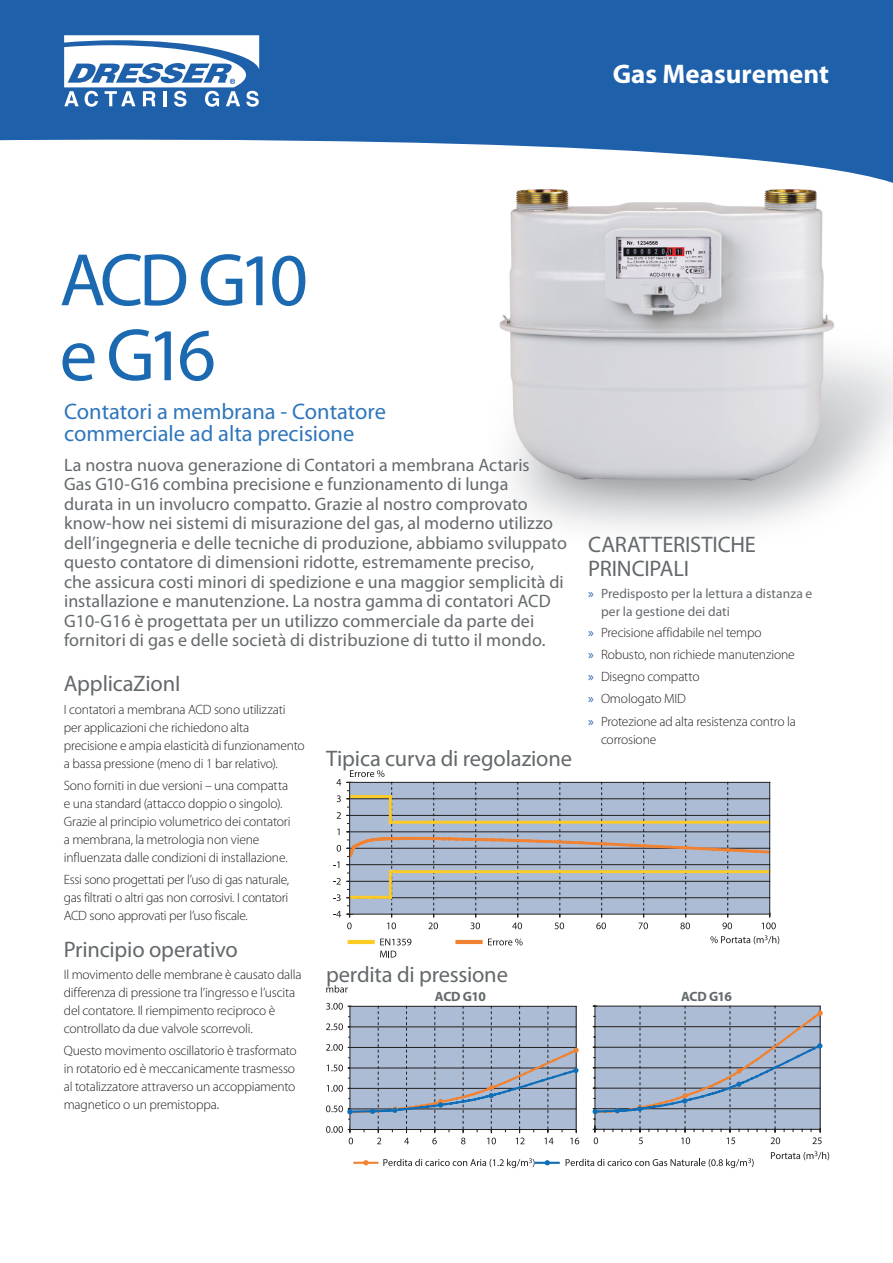
<style>
.page{position:relative;width:893px;height:1263px;background:#fff}
.page>*{position:absolute;margin:0;border:0;box-sizing:border-box;transform-origin:0 0}
.Headline_50_50{font:75px "Myriad Pro";letter-spacing:-.1em;color:#1a69b1}
.Body_Copy_smaller{font:700 27px "Myriad Pro";color:#fff}
.Section_Title{font:22.5px/24px "Myriad Pro";letter-spacing:-.01em;color:#64696c}
.Subhead{font:22.5px/22.5px "Myriad Pro";color:#3076bc}
.Introduction_Copy{font:18px/19.5px "Myriad Pro";letter-spacing:.005em;color:#64696c}
.Body_Copy_9_12{font:300 13.5px/18px "Myriad Pro";letter-spacing:-.015em;color:#231f20}
.Normal_e{font:300 13.5px/18px "Myriad Pro";letter-spacing:-.02em;color:#231f20;text-align:justify}
.t1{font:13.5px/18px "Myriad Pro";letter-spacing:.005em;color:#64696c}
.Section_Subhead{font:700 13.5px "Myriad Pro";letter-spacing:-.035em;color:#64696c}
.s1{font-weight:400;color:#64696c}
.s2{color:#1f60ab}
.s3{font-weight:400;color:#1f60ab}
</style>
<div class="page">
<img style="left:499px;top:189px;width:394px;height:340px">
<svg style="left:771px;top:1151px;width:58px;height:9px"></svg>
<svg style="left:326px;top:985px;width:22px;height:7px"></svg>
<svg style="left:383px;top:1158px;width:152px;height:10px"></svg>
<svg style="left:545px;top:1160px;width:5px;height:5px"></svg>
<hr style="left:536px;top:1162px;width:23px;height:2px;background:#0f6eb8">
<svg style="left:566px;top:1158px;width:188px;height:10px"></svg>
<hr style="left:354px;top:1162px;width:23px;height:2px;background:#f18231">
<svg style="left:363px;top:1160px;width:5px;height:5px"></svg>
<svg style="left:592px;top:1006px;width:231px;height:138px;background:#acb9cc"></svg>
<svg style="left:326px;top:1003px;width:253px;height:141px"></svg>
<svg style="left:710px;top:935px;width:69px;height:9px"></svg>
<svg style="left:333px;top:911px;width:8px;height:6px"></svg>
<svg style="left:333px;top:894px;width:8px;height:7px"></svg>
<svg style="left:333px;top:878px;width:8px;height:6px"></svg>
<svg style="left:333px;top:861px;width:6px;height:7px"></svg>
<svg style="left:337px;top:845px;width:4px;height:7px"></svg>
<svg style="left:337px;top:828px;width:3px;height:7px"></svg>
<svg style="left:337px;top:812px;width:4px;height:7px"></svg>
<svg style="left:337px;top:795px;width:4px;height:7px"></svg>
<svg style="left:336px;top:779px;width:5px;height:7px"></svg>
<hr style="left:350px;top:940px;width:23px;height:4px;background:#fccb24">
<svg style="left:380px;top:938px;width:31px;height:19px"></svg>
<hr style="left:457px;top:940px;width:23px;height:4px;background:#f18231">
<svg style="left:488px;top:938px;width:35px;height:7px"></svg>
<svg style="left:347px;top:770px;width:429px;height:159px"></svg>
<hr style="left:349px;top:782px;width:1px;height:132px;background:#231f20">
<hr style="left:769px;top:782px;width:1px;height:132px;background:#231f20">
<svg style="left:0;top:0;width:893px;height:183px;fill:#1f60ab"></svg>
<svg style="left:64px;top:35px;width:195px;height:72px"></svg>
<p class="Body_Copy_smaller" style="left:613px;top:57px;width:218px">Gas Measurement</p>
<p class="Headline_50_50" style="left:60px;top:234px;width:250px">ACD G10</p>
<p class="Headline_50_50" style="left:60px;top:309px;width:158px">e G16</p>
<p class="Subhead" style="left:64px;top:399px;width:323px">Contatori a membrana - Contatore commerciale ad alta precisione</p>
<p class="Introduction_Copy" style="left:64px;top:454px;width:504px">La nostra nuova generazione di Contatori a membrana Actaris<br>Gas G10-G16 combina precisione e funzionamento di lunga<br>durata in un involucro compatto. Grazie al nostro comprovato know-how nei sistemi di misurazione del gas, al moderno utilizzo dell’ingegneria e delle tecniche di produzione, abbiamo sviluppato questo contatore di dimensioni ridotte, estremamente preciso,<br>che assicura costi minori di spedizione e una maggior semplicità di installazione e manutenzione. La nostra gamma di contatori ACD G10-G16 è progettata per un utilizzo commerciale da parte dei fornitori di gas e delle società di distribuzione di tutto il mondo.</p>
<p class="Section_Title" style="left:64px;top:671px;width:118px">ApplicaZionI</p>
<p class="Body_Copy_9_12" style="left:64px;top:700px;width:242px">I contatori a membrana ACD sono utilizzati per applicazioni che richiedono alta precisione e ampia elasticità di funzionamento a bassa pressione (meno di 1 bar relativo).</p>
<p class="Body_Copy_9_12" style="left:64px;top:776px;width:228px">Sono forniti in due versioni – una compatta e una standard (attacco doppio o singolo).<br>Grazie al principio volumetrico dei contatori a membrana, la metrologia non viene influenzata dalle condizioni di installazione.</p>
<p class="Normal_e" style="left:64px;top:870px;width:227px">Essi sono progettati per l’uso di gas naturale, gas filtrati o altri gas non corrosivi. I contatori ACD sono approvati per l’uso fiscale.</p>
<p class="Section_Title" style="left:64px;top:937px;width:176px">Principio operativo</p>
<p class="Body_Copy_9_12" style="left:64px;top:965px;width:239px">Il movimento delle membrane è causato dalla differenza di pressione tra l’ingresso e l’uscita del contatore. Il riempimento reciproco è controllato da due valvole scorrevoli.</p>
<p class="Body_Copy_9_12" style="left:64px;top:1042px;width:235px">Questo movimento oscillatorio è trasformato in rotatorio ed è meccanicamente trasmesso al totalizzatore attraverso un accoppiamento magnetico o un premistoppa<span class="s1">.</span></p>
<p class="Section_Title" style="left:588px;top:532px;width:169px">CARATTERISTICHE<br>PRINCIPALI</p>
<p class="t1" style="left:601px;top:584px;width:213px;text-indent:-13px"><span class="s2">»</span> Predisposto per la lettura a distanza e per la gestione dei dati</p>
<p class="Body_Copy_9_12" style="left:588px;top:623px;width:175px"><span class="s3">»</span> Precisione affidabile nel tempo</p>
<p class="Body_Copy_9_12" style="left:588px;top:645px;width:208px"><span class="s3">»</span> Robusto, non richiede manutenzione</p>
<p class="Body_Copy_9_12" style="left:588px;top:668px;width:113px"><span class="s3">»</span> Disegno compatto</p>
<p class="Body_Copy_9_12" style="left:588px;top:690px;width:99px"><span class="s3">»</span> Omologato MID</p>
<p class="Body_Copy_9_12" style="left:601px;top:712px;width:196px;text-indent:-13px"><span class="s3">»</span> Protezione ad alta resistenza contro la corrosione</p>
<p class="Section_Title" style="left:326px;top:746px;width:247px">Tipica curva di regolazione</p>
<p class="Section_Title" style="left:326px;top:962px;width:183px">perdita di pressione</p>
<p class="Section_Subhead" style="left:435px;top:988px;width:52px">ACD G10</p>
<p class="Section_Subhead" style="left:681px;top:988px;width:52px">ACD G16</p>
</div>
